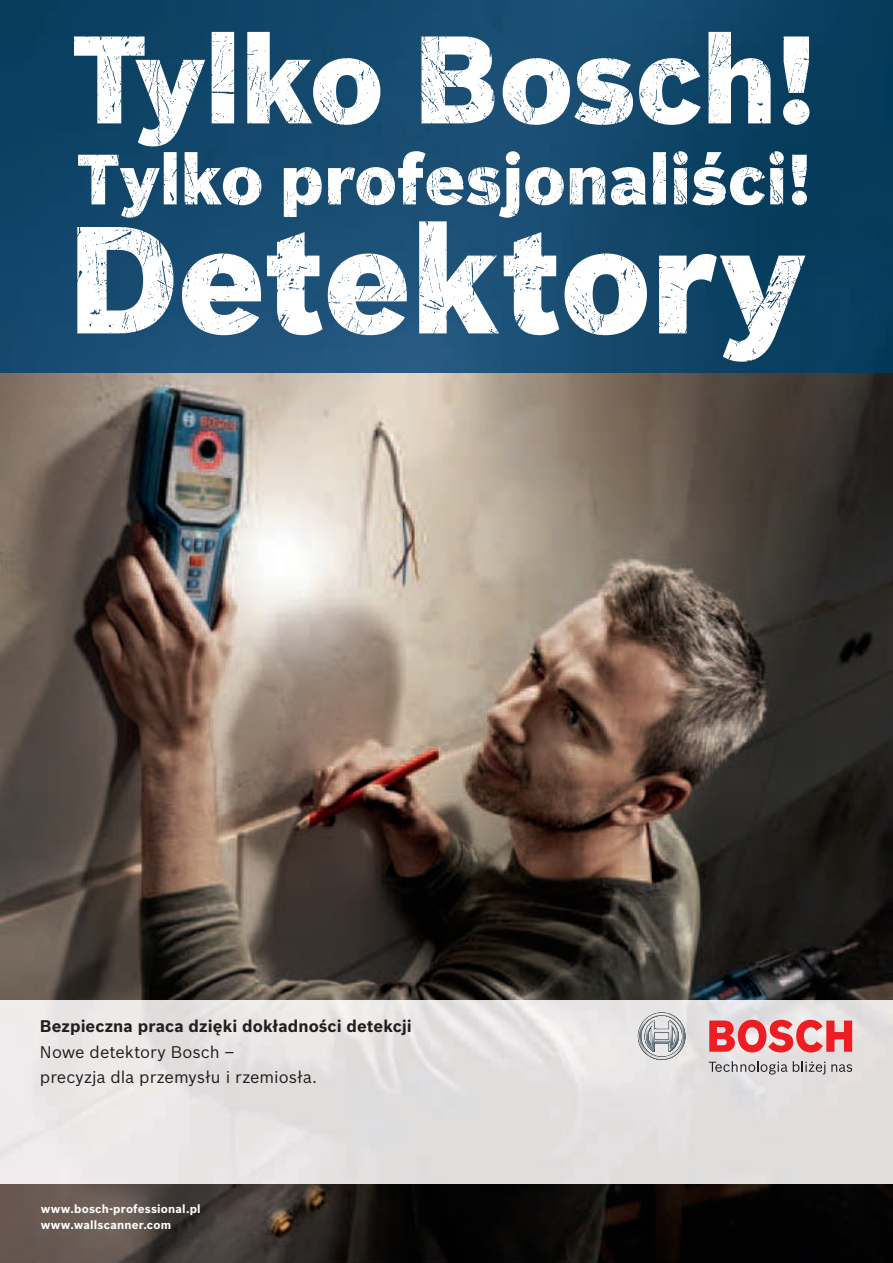
<style>
.page{position:relative;width:893px;height:1263px;background:#fff}
.page>*{position:absolute;margin:0;border:0;box-sizing:border-box;transform-origin:0 0}
.t1{font:148.8px "Bosch Sans Used Style A";letter-spacing:-.015em;color:#fff}
.t2{font:121.5px "Bosch Sans Used Style A";letter-spacing:-.015em;color:#fff}
.t3{font:69.45px "Bosch Sans Used Style B";letter-spacing:-.005em;color:#fff}
.t4{font:16.5px/25.5px "Bosch Sans";color:#231f20}
.t5{font:700 16.5px "Bosch Sans";letter-spacing:.005em;color:#231f20}
.t6{font:700 11.55px/16.4px "Bosch Sans";letter-spacing:.02em;color:#fff}
</style>
<div class="page">
<img style="left:0;top:372px;width:893px;height:891px">
<img style="left:0;top:0;width:893px;height:372px">
<img style="left:0;top:1000px;width:893px;height:184px">
<svg style="left:638px;top:1012px;width:47px;height:48px;background:#bec0c2"></svg>
<svg style="left:709px;top:1020px;width:143px;height:32px;background:#eb6f72"></svg>
<svg style="left:709px;top:1061px;width:78px;height:13px"></svg>
<svg style="left:793px;top:1061px;width:59px;height:13px"></svg>
<h2 class="t2" style="left:72px;top:-14px;width:747px">Tylko Bosch!</h2>
<h3 class="t3" style="left:77px;top:126px;width:736px">Tylko profesjonaliści!</h3>
<h1 class="t1" style="left:66px;top:166px;width:740px">Detektory</h1>
<p class="t5" style="left:40px;top:1014px;width:373px">Bezpieczna praca dzięki dokładności detekcji</p>
<p class="t4" style="left:40px;top:1038px;width:279px">Nowe detektory Bosch –<br>precyzja dla przemysłu i rzemiosła.</p>
<p class="t6" style="left:41px;top:1199px;width:161px">www.bosch-professional.pl www.wallscanner.com</p>
</div>
